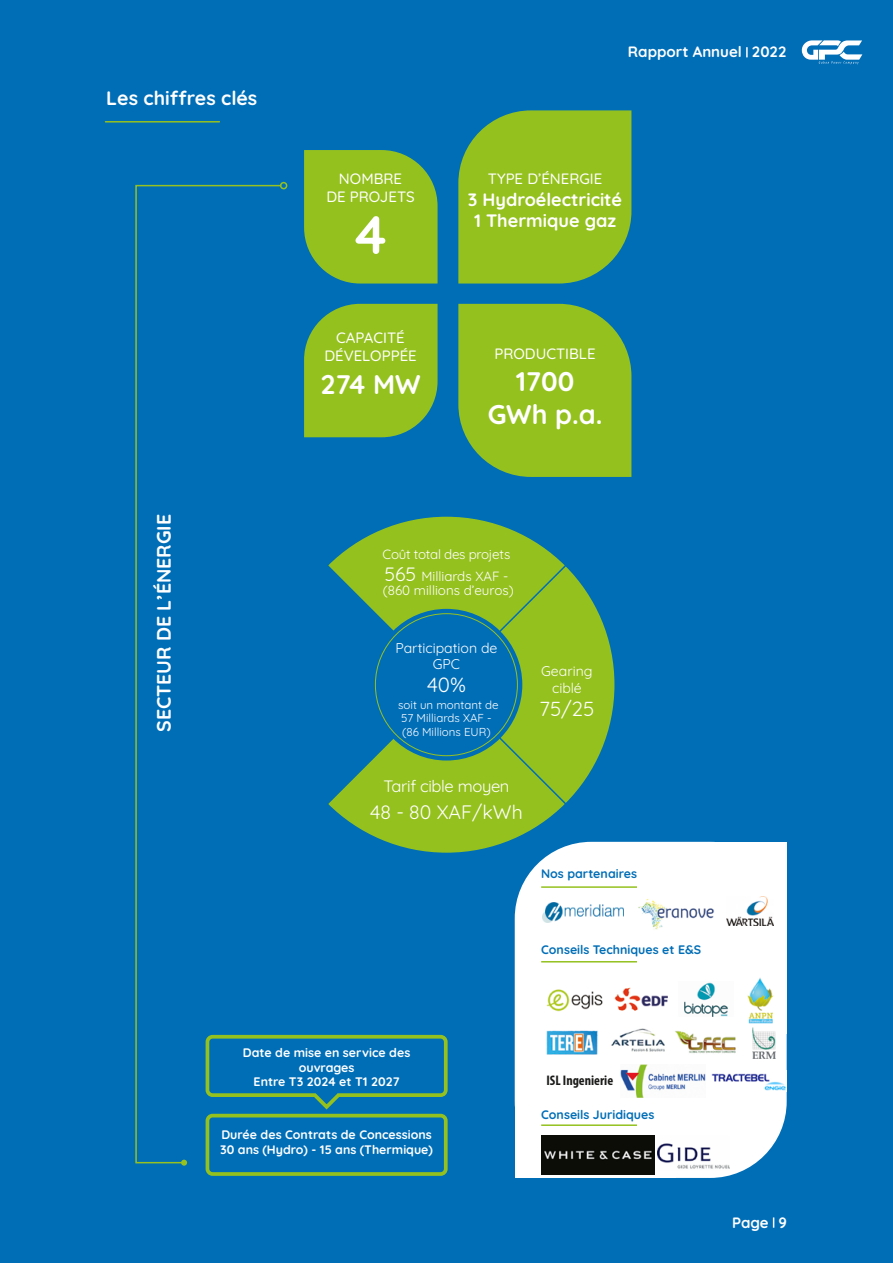
<style>
.page{position:relative;width:893px;height:1263px;background:#006eb7}
.page>*{position:absolute;margin:0;border:0;box-sizing:border-box;transform-origin:0 0}
.t1{font:700 54px "Quicksand";color:#fff}
.t2{font:700 27px/32.4px "Quicksand";color:#fff;text-align:center}
.t3{font:20.55px "Quicksand";color:#fff}
.t4{font:20.4px "Quicksand";color:#fff}
.t5{font:700 19.5px "Quicksand";color:#fff}
.t6{font:19.5px "Quicksand";color:#fff}
.t7{font:700 18px/21.6px "Quicksand";color:#fff;text-align:center}
.t8{font:16.5px "Quicksand";letter-spacing:-.02em;color:#fff}
.t9{font:500 15px/18px "Quicksand";color:#fff;text-align:center}
.t10{font:700 15px "Quicksand";color:#fff}
.t11{font:14.1px/16.8px "Quicksand";color:#fff;text-align:center}
.t12{font:700 condensed 13.95px "Myriad Pro";color:#1b1b1a}
.t13{font:13.35px/21.9px "Quicksand";letter-spacing:-.02em;color:#fff}
.t14{font:13.35px "Quicksand";color:#fff}
.t15{font:700 12.3px/14.9px "Quicksand";color:#fff}
.t16{font:700 12.3px "Quicksand";color:#006eb7}
.t17{font:11.55px/13.8px "Quicksand";color:#fff}
.s1{font-size:19.5px}
</style>
<div class="page">
<div style="left:515px;top:1033px;width:160px;height:145px;background:#fff"></div>
<div style="left:634px;top:842px;width:153px;height:191px;background:#fff"></div>
<div style="left:515px;top:842px;width:272px;height:336px;background:#fff;border-radius:77px"></div>
<hr style="left:105px;top:121px;width:114px;height:2px;background:#96c11f">
<svg style="left:458px;top:110px;width:173px;height:173px;background:#89ba2a"></svg>
<svg style="left:304px;top:150px;width:134px;height:133px;background:#89ba2a"></svg>
<svg style="left:458px;top:304px;width:173px;height:173px;background:#89ba2a"></svg>
<svg style="left:304px;top:304px;width:134px;height:133px;background:#89ba2a"></svg>
<div style="left:279px;top:517px;width:335px;height:336px;background:#95c11f;border-radius:50%"></div>
<svg style="left:330px;top:551px;width:250px;height:267px"></svg>
<div style="left:371px;top:609px;width:151px;height:151px;background:#006eb7;border-radius:50%"></div>
<svg style="left:282px;top:1034px;width:166px;height:76px"></svg>
<div style="left:206px;top:1114px;width:242px;height:62px;border:4px solid #95c11f;border-radius:5px"></div>
<img style="left:638px;top:899px;width:76px;height:31px">
<img style="left:727px;top:897px;width:47px;height:28px">
<img style="left:543px;top:903px;width:81px;height:19px">
<img style="left:614px;top:987px;width:54px;height:24px">
<img style="left:547px;top:989px;width:56px;height:23px">
<img style="left:546px;top:1030px;width:51px;height:25px">
<img style="left:684px;top:982px;width:44px;height:34px">
<img style="left:747px;top:977px;width:27px;height:46px">
<img style="left:675px;top:1031px;width:61px;height:22px">
<img style="left:611px;top:1028px;width:54px;height:24px">
<img style="left:621px;top:1064px;width:84px;height:34px">
<img style="left:752px;top:1027px;width:24px;height:32px">
<img style="left:712px;top:1073px;width:74px;height:18px">
<img style="left:657px;top:1143px;width:72px;height:26px">
<img style="left:541px;top:1135px;width:113px;height:39px">
<hr style="left:541px;top:886px;width:96px;height:2px;background:#95c11f">
<hr style="left:541px;top:961px;width:96px;height:1px;background:#95c11f">
<hr style="left:541px;top:1124px;width:96px;height:2px;background:#95c11f">
<svg style="left:135px;top:184px;width:147px;height:980px"></svg>
<div style="left:280px;top:182px;width:7px;height:7px;border:2px solid #96c11f;border-radius:50%"></div>
<svg style="left:181px;top:1160px;width:6px;height:6px"></svg>
<svg style="left:250px;top:557px;width:146px;height:249px"></svg>
<svg style="left:746px;top:47px;width:2px;height:10px"></svg>
<svg style="left:802px;top:40px;width:60px;height:24px"></svg>
<h3 class="t5" style="left:106px;top:83px;width:153px">Les chiffres clés</h3>
<h3 class="t5" style="left:149px;top:732px;width:219px;rotate:-90deg">SECTEUR DE L’ÉNERGIE</h3>
<p class="t10" style="left:628px;top:40px;width:160px">Rapport Annuel 2022</p>
<p class="t9" style="left:326px;top:168px;width:90px">NOMBRE<br>DE PROJETS</p>
<p class="t9" style="left:488px;top:168px;width:116px">TYPE D’ÉNERGIE</p>
<h3 class="t7" style="left:468px;top:187px;width:156px">3 Hydroélectricité<br>1 Thermique gaz</h3>
<h1 class="t1" style="left:355px;top:193px;width:33px">4</h1>
<p class="t9" style="left:324px;top:328px;width:94px">CAPACITÉ<br>DÉVELOPPÉE</p>
<h2 class="t2" style="left:320px;top:365px;width:102px">274 MW</h2>
<p class="t9" style="left:494px;top:343px;width:103px">PRODUCTIBLE</p>
<h2 class="t2" style="left:488px;top:363px;width:116px">1700<br>GWh p.a.</h2>
<p class="t13" style="left:383px;top:542px;width:129px">Coût total des projets<br><span class="s1">565</span> Milliards XAF -</p>
<p class="t14" style="left:383px;top:580px;width:132px">(860 millions d’euros)</p>
<p class="t11" style="left:395px;top:639px;width:104px;line-height:15.3px">Participation de<br>GPC</p>
<h3 class="t3" style="left:427px;top:668px;width:40px">40%</h3>
<p class="t17" style="left:398px;top:696px;width:102px">soit un montant de<br>57 Milliards XAF - (86 Millions EUR)</p>
<h3 class="t8" style="left:383px;top:773px;width:128px">Tarif cible moyen</h3>
<h3 class="t6" style="left:370px;top:797px;width:154px">48 - 80 XAF/kWh</h3>
<p class="t11" style="left:541px;top:661px;width:53px">Gearing ciblé</p>
<h3 class="t4" style="left:540px;top:693px;width:56px">75/25</h3>
<p class="t16" style="left:541px;top:864px;width:97px">Nos partenaires</p>
<p class="t16" style="left:541px;top:940px;width:162px">Conseils Techniques et E&amp;S</p>
<p class="t15" style="left:243px;top:1044px;width:169px;text-align:center">Date de mise en service des ouvrages<br>Entre T3 2024 et T1 2027</p>
<p class="t15" style="left:220px;top:1126px;width:214px">Durée des Contrats de Concessions<br>30 ans (Hydro) - 15 ans (Thermique)</p>
<p class="t12" style="left:546px;top:1071px;width:68px">ISL Ingenierie</p>
<p class="t16" style="left:541px;top:1105px;width:115px">Conseils Juridiques</p>
<p class="t10" style="left:732px;top:1211px;width:56px">Page 9</p>
</div>
